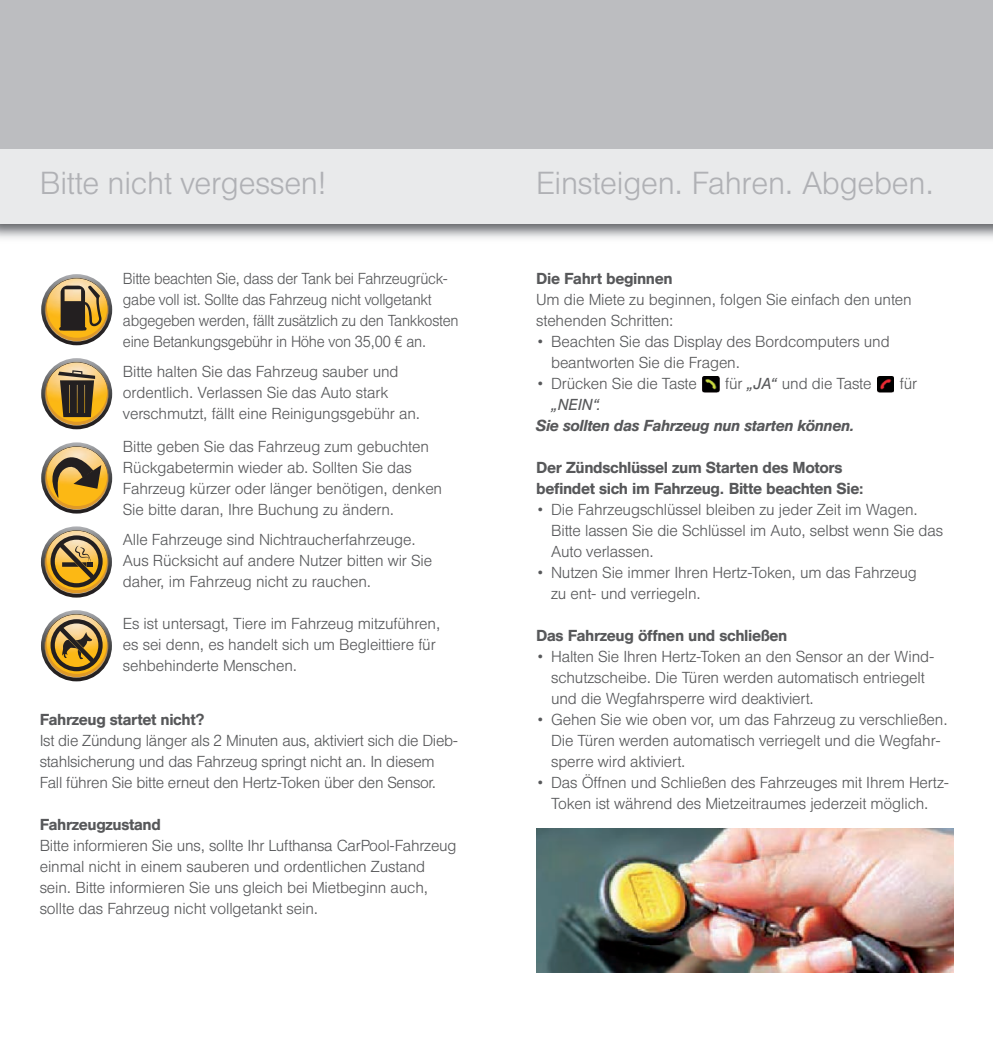
<style>
.page{position:relative;width:993px;height:1042px;background:#fff}
.page>*{position:absolute;margin:0;border:0;box-sizing:border-box;transform-origin:0 0}
.t1{font:300 31.5px "Helvetica DLH";color:#b0b1b5}
.t2{font:300 15.75px/21px "Helvetica DLH";color:#57585a}
.t3{font:300 15.75px/21px "Helvetica DLH";color:#57585a;scale:.95 1}
.t4{font:500 15.75px/21px "Helvetica DLH";color:#57585a}
.t5{font:italic 500 15.75px "Helvetica DLH";color:#57585a}
.t6{font:italic 15.75px "Helvetica DLH";color:#57585a}
.s1{font-weight:400;font-style:italic}
</style>
<div class="page">
<div style="left:0;top:0;width:992px;height:223px;background:#bcbdc0"></div>
<svg style="left:41px;top:526px;width:71px;height:71px"></svg>
<svg style="left:41px;top:442px;width:71px;height:71px"></svg>
<svg style="left:41px;top:610px;width:71px;height:71px"></svg>
<svg style="left:41px;top:358px;width:71px;height:71px"></svg>
<svg style="left:41px;top:274px;width:71px;height:71px"></svg>
<img style="left:877px;top:376px;width:16px;height:16px">
<img style="left:702px;top:376px;width:16px;height:16px">
<img style="left:536px;top:828px;width:416px;height:144px">
<div style="left:0;top:149px;width:992px;height:74px;background:#e9eaeb"></div>
<h1 class="t1" style="left:40px;top:165px;width:288px">Bitte nicht vergessen!</h1>
<h1 class="t1" style="left:536px;top:165px;width:399px">Einsteigen. Fahren. Abgeben.</h1>
<p class="t3" style="left:123px;top:268px;width:354px">Bitte beachten Sie, dass der Tank bei Fahrzeugrück&shy;gabe voll ist. Sollte das Fahrzeug nicht vollgetankt abgegeben werden, fällt zusätzlich zu den Tankkosten eine Betankungsgebühr in Höhe von 35,00 € an.</p>
<p class="t2" style="left:123px;top:361px;width:298px">Bitte halten Sie das Fahrzeug sauber und ordentlich. Verlassen Sie das Auto stark verschmutzt, fällt eine Reinigungsgebühr an.</p>
<p class="t2" style="left:123px;top:436px;width:320px">Bitte geben Sie das Fahrzeug zum gebuchten Rückgabetermin wieder ab. Sollten Sie das Fahrzeug kürzer oder länger benötigen, denken Sie bitte daran, Ihre Buchung zu ändern.</p>
<p class="t2" style="left:123px;top:529px;width:310px">Alle Fahrzeuge sind Nichtraucherfahrzeuge.<br>Aus Rücksicht auf andere Nutzer bitten wir Sie daher, im Fahrzeug nicht zu rauchen.</p>
<p class="t2" style="left:123px;top:613px;width:319px">Es ist untersagt, Tiere im Fahrzeug mitzuführen, es sei denn, es handelt sich um Begleittiere für sehbehinderte Menschen.</p>
<p class="t4" style="left:40px;top:709px;width:166px">Fahrzeug startet nicht?</p>
<p class="t2" style="left:40px;top:730px;width:420px">Ist die Zündung länger als 2 Minuten aus, aktiviert sich die Dieb&shy;stahlsicherung und das Fahrzeug springt nicht an. In diesem<br>Fall führen Sie bitte erneut den Hertz-Token über den Sensor.</p>
<p class="t4" style="left:40px;top:814px;width:122px">Fahrzeugzustand</p>
<p class="t2" style="left:40px;top:835px;width:418px">Bitte informieren Sie uns, sollte Ihr Lufthansa CarPool-Fahrzeug einmal nicht in einem sauberen und ordentlichen Zustand sein. Bitte informieren Sie uns gleich bei Mietbeginn auch, sollte das Fahrzeug nicht vollgetankt sein.</p>
<p class="t4" style="left:536px;top:268px;width:138px">Die Fahrt beginnen</p>
<p class="t2" style="left:536px;top:289px;width:377px">Um die Miete zu beginnen, folgen Sie einfach den unten stehenden Schritten:</p>
<p class="t2" style="left:551px;top:331px;width:340px;text-indent:-15px">• Beachten Sie das Display des Bordcomputers und beantworten Sie die Fragen.</p>
<p class="t2" style="left:536px;top:373px;width:162px">• Drücken Sie die Taste</p>
<p class="t2" style="left:725px;top:373px;width:148px">für <span class="s1">„JA“</span> und die Taste</p>
<p class="t2" style="left:899px;top:373px;width:19px">für</p>
<p class="t6" style="left:551px;top:395px;width:52px">„NEIN“.</p>
<p class="t5" style="left:536px;top:416px;width:320px">Sie sollten das Fahrzeug nun starten können.</p>
<p class="t4" style="left:536px;top:457px;width:329px">Der Zündschlüssel zum Starten des Motors befindet sich im Fahrzeug. Bitte beachten Sie:</p>
<p class="t2" style="left:551px;top:499px;width:393px;text-indent:-15px">• Die Fahrzeugschlüssel bleiben zu jeder Zeit im Wagen.<br>Bitte lassen Sie die Schlüssel im Auto, selbst wenn Sie das<br>Auto verlassen.</p>
<p class="t2" style="left:551px;top:562px;width:367px;text-indent:-15px">• Nutzen Sie immer Ihren Hertz-Token, um das Fahrzeug zu ent- und verriegeln.</p>
<p class="t4" style="left:536px;top:625px;width:252px">Das Fahrzeug öffnen und schließen</p>
<p class="t2" style="left:551px;top:646px;width:384px;text-indent:-15px">• Halten Sie Ihren Hertz-Token an den Sensor an der Wind&shy;schutzscheibe. Die Türen werden automatisch entriegelt und die Wegfahrsperre wird deaktiviert.</p>
<p class="t2" style="left:551px;top:709px;width:398px;text-indent:-15px">• Gehen Sie wie oben vor, um das Fahrzeug zu verschließen.<br>Die Türen werden automatisch verriegelt und die Wegfahr&shy;sperre wird aktiviert.</p>
<p class="t2" style="left:536px;top:772px;width:414px;text-align:center">• Das Öffnen und Schließen des Fahrzeuges mit Ihrem Hertz-<br>Token ist während des Mietzeitraumes jederzeit möglich.</p>
</div>
